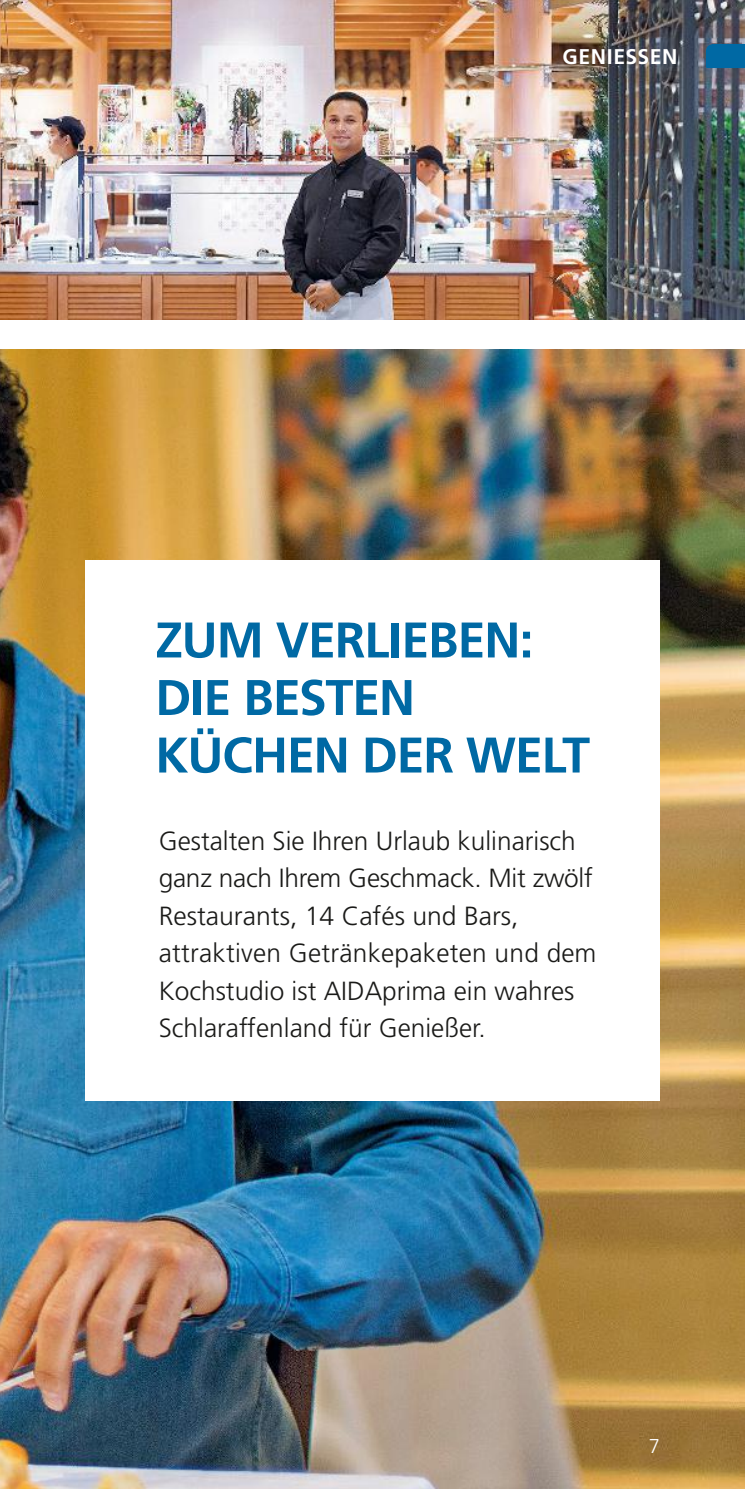
<style>
.page{position:relative;width:745px;height:1489px;background:#fff}
.page>*{position:absolute;margin:0;border:0;box-sizing:border-box;transform-origin:0 0}
.t1{font:700 50px/57.5px "Frutiger LT";letter-spacing:-.025em;color:#0069a4}
.t2{font:300 26.25px/37.5px "Frutiger LT";color:#1a1a18}
.t3{font:700 21.25px "Frutiger LT";letter-spacing:.025em;color:#fff}
.t4{font:300 20px "Frutiger LT";color:#fff}
</style>
<div class="page">
<img style="left:0;top:350px;width:744px;height:1138px">
<img style="left:0;top:0;width:744px;height:320px">
<div style="left:85px;top:560px;width:574px;height:540px;background:#fff"></div>
<svg style="left:705px;top:44px;width:39px;height:24px"></svg>
<p class="t3" style="left:562px;top:45px;width:116px">GENIESSEN</p>
<h1 class="t1" style="left:155px;top:611px;width:436px">ZUM VERLIEBEN:<br>DIE BESTEN<br>KÜCHEN DER WELT</h1>
<p class="t2" style="left:159px;top:822px;width:439px">Gestalten Sie Ihren Urlaub kulinarisch ganz nach Ihrem Geschmack. Mit zwölf Restaurants, 14 Cafés und Bars, attraktiven Getränkepaketen und dem Kochstudio ist AIDAprima ein wahres Schlaraffenland für Genießer.</p>
<p class="t4" style="left:648px;top:1434px;width:13px">7</p>
</div>
